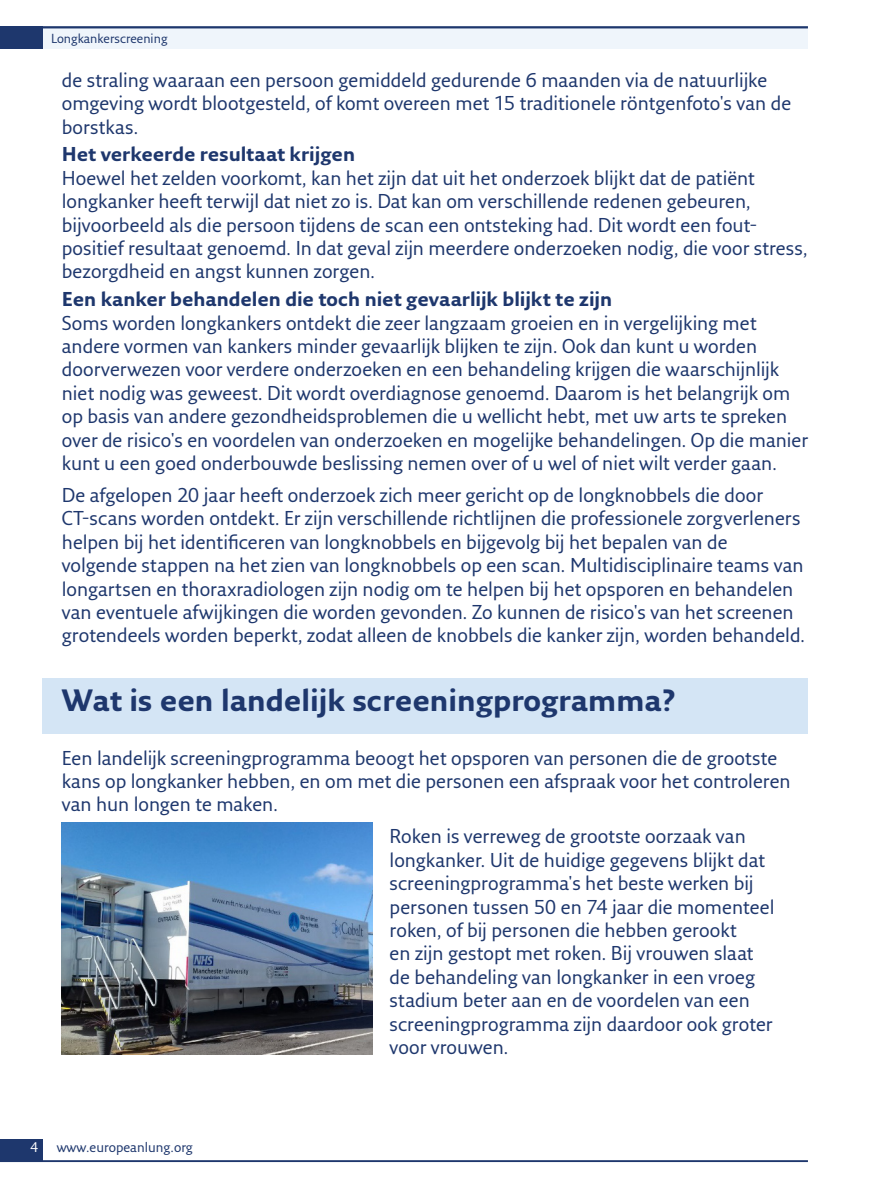
<style>
.page{position:relative;width:893px;height:1191px;background:#fff}
.page>*{position:absolute;margin:0;border:0;box-sizing:border-box;transform-origin:0 0}
.t1{font:700 30px "Fresco Sans Pro";color:#1e376d}
.H___B-head{font:19.5px/23.4px "Fresco Sans Pro";color:#1e376d}
.H___B-head-2{font:700 19.5px "Fresco Sans Pro";color:#1e376d}
.Running_foot_left{font:13.5px "Fresco Sans Pro";color:#1e376d}
.Folio_left{font:13.5px "Fresco Sans Pro";color:#fff}
.Running_head_left{font:12.75px "Fresco Sans Pro";color:#1e376d}
</style>
<div class="page">
<div style="left:0;top:26px;width:808px;height:23px;background:#eff5fb"></div>
<div style="left:0;top:1138px;width:43px;height:23px;background:#1e376d"></div>
<div style="left:0;top:26px;width:43px;height:23px;background:#1e376d"></div>
<hr style="left:0;top:1160px;width:808px;height:2px;background:#1e376d">
<hr style="left:0;top:26px;width:808px;height:2px;background:#1e376d">
<div style="left:43px;top:677px;width:765px;height:56px;background:#d4e5f5"></div>
<img style="left:62px;top:822px;width:311px;height:232px">
<p class="Running_head_left" style="left:51px;top:30px;width:118px">Longkankerscreening</p>
<p class="H___B-head" style="left:62px;top:68px;width:731px">de straling waaraan een persoon gemiddeld gedurende 6 maanden via de natuurlijke omgeving wordt blootgesteld, of komt overeen met 15 traditionele röntgenfoto's van de borstkas.</p>
<p class="H___B-head-2" style="left:62px;top:142px;width:295px">Het verkeerde resultaat krijgen</p>
<p class="H___B-head" style="left:62px;top:166px;width:747px">Hoewel het zelden voorkomt, kan het zijn dat uit het onderzoek blijkt dat de patiënt longkanker heeft terwijl dat niet zo is. Dat kan om verschillende redenen gebeuren, bijvoorbeeld als die persoon tijdens de scan een ontsteking had. Dit wordt een fout&shy;positief resultaat genoemd. In dat geval zijn meerdere onderzoeken nodig, die voor stress, bezorgdheid en angst kunnen zorgen.</p>
<p class="H___B-head-2" style="left:62px;top:287px;width:552px">Een kanker behandelen die toch niet gevaarlijk blijkt te zijn</p>
<p class="H___B-head" style="left:62px;top:310px;width:748px">Soms worden longkankers ontdekt die zeer langzaam groeien en in vergelijking met andere vormen van kankers minder gevaarlijk blijken te zijn. Ook dan kunt u worden doorverwezen voor verdere onderzoeken en een behandeling krijgen die waarschijnlijk niet nodig was geweest. Dit wordt overdiagnose genoemd. Daarom is het belangrijk om op basis van andere gezondheidsproblemen die u wellicht hebt, met uw arts te spreken over de risico's en voordelen van onderzoeken en mogelijke behandelingen. Op die manier kunt u een goed onderbouwde beslissing nemen over of u wel of niet wilt verder gaan.</p>
<p class="H___B-head" style="left:62px;top:483px;width:745px">De afgelopen 20 jaar heeft onderzoek zich meer gericht op de longknobbels die door CT-scans worden ontdekt. Er zijn verschillende richtlijnen die professionele zorgverleners helpen bij het identificeren van longknobbels en bijgevolg bij het bepalen van de volgende stappen na het zien van longknobbels op een scan. Multidisciplinaire teams van longartsen en thoraxradiologen zijn nodig om te helpen bij het opsporen en behandelen van eventuele afwijkingen die worden gevonden. Zo kunnen de risico's van het screenen grotendeels worden beperkt, zodat alleen de knobbels die kanker zijn, worden behandeld.</p>
<p class="t1" style="left:62px;top:682px;width:615px">Wat is een landelijk screeningprogramma?</p>
<p class="H___B-head" style="left:62px;top:745px;width:730px">Een landelijk screeningprogramma beoogt het opsporen van personen die de grootste kans op longkanker hebben, en om met die personen een afspraak voor het controleren van hun longen te maken.</p>
<p class="H___B-head" style="left:390px;top:824px;width:386px">Roken is verreweg de grootste oorzaak van longkanker. Uit de huidige gegevens blijkt dat screeningprogramma's het beste werken bij personen tussen 50 en 74 jaar die momenteel roken, of bij personen die hebben gerookt<br>en zijn gestopt met roken. Bij vrouwen slaat de behandeling van longkanker in een vroeg stadium beter aan en de voordelen van een screeningprogramma zijn daardoor ook groter voor vrouwen.</p>
<p class="Folio_left" style="left:30px;top:1139px;width:10px">4</p>
<p class="Running_foot_left" style="left:57px;top:1138px;width:138px">www.europeanlung.org</p>
</div>
